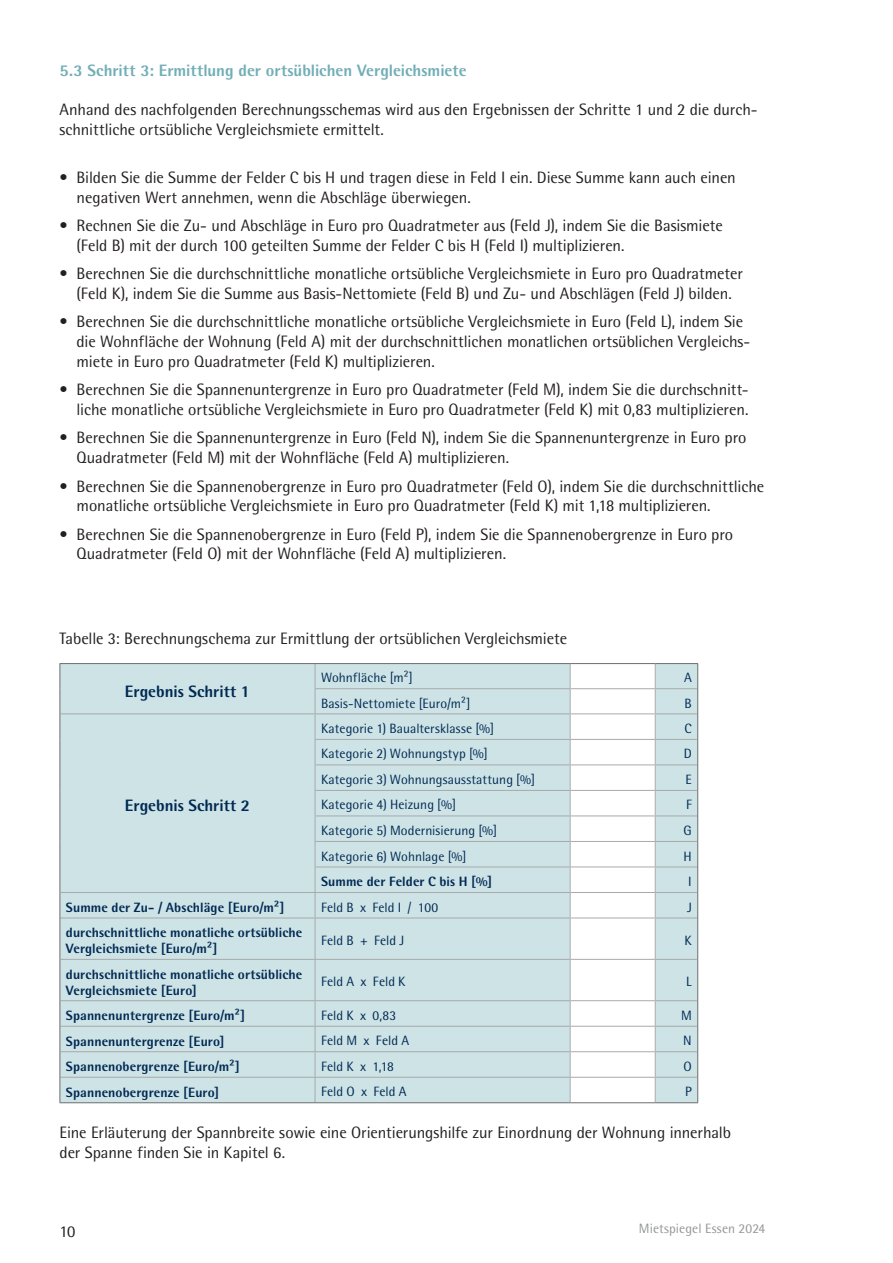
<style>
.page{position:relative;width:893px;height:1263px;background:#fff}
.page>*{position:absolute;margin:0;border:0;box-sizing:border-box;transform-origin:0 0}
.t1{font:16.5px/19.8px "Rotis Semi Sans";letter-spacing:-.005em;color:#231f20}
.t2{font:800 16.5px "Rotis Semi Sans";color:#72aeb6}
.t3{font:800 16.5px "Rotis Semi Sans";color:#002953}
.t4{font:13.5px "Rotis Semi Sans";letter-spacing:.005em;color:#002953}
.t5{font:800 13.5px/16.2px "Rotis Semi Sans";letter-spacing:.005em;color:#002953}
.t6{font:13.5px "Rotis Semi Sans";letter-spacing:.005em;color:#939598}
</style>
<div class="page">
<div style="left:61px;top:664px;width:636px;height:438px;background:#cee3e6"></div>
<hr style="left:315px;top:688px;width:255px;height:1px;background:#a8aaab">
<hr style="left:655px;top:688px;width:42px;height:1px;background:#a8aaab">
<hr style="left:60px;top:713px;width:255px;height:1px;background:#a8aaab">
<hr style="left:315px;top:713px;width:255px;height:1px;background:#a8aaab">
<hr style="left:655px;top:713px;width:42px;height:1px;background:#a8aaab">
<hr style="left:315px;top:739px;width:255px;height:1px;background:#a8aaab">
<hr style="left:655px;top:739px;width:42px;height:1px;background:#a8aaab">
<hr style="left:315px;top:764px;width:255px;height:1px;background:#a8aaab">
<hr style="left:655px;top:764px;width:42px;height:1px;background:#a8aaab">
<hr style="left:315px;top:790px;width:255px;height:1px;background:#a8aaab">
<hr style="left:655px;top:790px;width:42px;height:1px;background:#a8aaab">
<hr style="left:315px;top:815px;width:255px;height:1px;background:#a8aaab">
<hr style="left:655px;top:815px;width:42px;height:1px;background:#a8aaab">
<hr style="left:315px;top:841px;width:255px;height:1px;background:#a8aaab">
<hr style="left:655px;top:841px;width:42px;height:1px;background:#a8aaab">
<hr style="left:315px;top:866px;width:255px;height:1px;background:#a8aaab">
<hr style="left:655px;top:866px;width:42px;height:1px;background:#a8aaab">
<hr style="left:60px;top:892px;width:255px;height:1px;background:#a8aaab">
<hr style="left:315px;top:892px;width:255px;height:1px;background:#a8aaab">
<svg style="left:315px;top:664px;width:1px;height:254px"></svg>
<hr style="left:655px;top:892px;width:42px;height:1px;background:#a8aaab">
<hr style="left:60px;top:918px;width:255px;height:1px;background:#a8aaab">
<hr style="left:315px;top:918px;width:255px;height:1px;background:#a8aaab">
<hr style="left:315px;top:918px;width:1px;height:41px;background:#a8aaab">
<hr style="left:655px;top:918px;width:42px;height:1px;background:#a8aaab">
<hr style="left:60px;top:959px;width:255px;height:1px;background:#a8aaab">
<hr style="left:315px;top:959px;width:255px;height:1px;background:#a8aaab">
<hr style="left:315px;top:960px;width:1px;height:40px;background:#a8aaab">
<hr style="left:655px;top:959px;width:42px;height:1px;background:#a8aaab">
<hr style="left:60px;top:1000px;width:255px;height:1px;background:#a8aaab">
<hr style="left:315px;top:1000px;width:255px;height:1px;background:#a8aaab">
<hr style="left:655px;top:1000px;width:42px;height:1px;background:#a8aaab">
<hr style="left:60px;top:1026px;width:255px;height:1px;background:#a8aaab">
<hr style="left:315px;top:1026px;width:255px;height:1px;background:#a8aaab">
<hr style="left:655px;top:1026px;width:42px;height:1px;background:#a8aaab">
<hr style="left:60px;top:1051px;width:255px;height:1px;background:#a8aaab">
<hr style="left:315px;top:1051px;width:255px;height:1px;background:#a8aaab">
<hr style="left:655px;top:1051px;width:42px;height:1px;background:#a8aaab">
<hr style="left:60px;top:1077px;width:255px;height:1px;background:#a8aaab">
<hr style="left:315px;top:1077px;width:255px;height:1px;background:#a8aaab">
<svg style="left:315px;top:1001px;width:1px;height:101px"></svg>
<hr style="left:655px;top:1077px;width:42px;height:1px;background:#a8aaab">
<svg style="left:570px;top:664px;width:86px;height:438px"></svg>
<hr style="left:60px;top:663px;width:255px;height:1px;background:#6c6d70">
<hr style="left:315px;top:663px;width:255px;height:1px;background:#6c6d70">
<hr style="left:570px;top:663px;width:85px;height:1px;background:#6c6d70">
<hr style="left:655px;top:663px;width:43px;height:1px;background:#6c6d70">
<svg style="left:60px;top:664px;width:1px;height:254px"></svg>
<svg style="left:697px;top:664px;width:1px;height:254px"></svg>
<hr style="left:60px;top:918px;width:1px;height:41px;background:#6c6d70">
<hr style="left:697px;top:918px;width:1px;height:41px;background:#6c6d70">
<hr style="left:60px;top:959px;width:1px;height:42px;background:#6c6d70">
<hr style="left:697px;top:959px;width:1px;height:42px;background:#6c6d70">
<svg style="left:60px;top:1001px;width:1px;height:101px"></svg>
<svg style="left:697px;top:1001px;width:1px;height:101px"></svg>
<hr style="left:60px;top:1102px;width:255px;height:1px;background:#6c6d70">
<hr style="left:315px;top:1102px;width:255px;height:1px;background:#6c6d70">
<hr style="left:570px;top:1102px;width:85px;height:1px;background:#6c6d70">
<hr style="left:655px;top:1102px;width:43px;height:1px;background:#6c6d70">
<p class="t2" style="left:60px;top:60px;width:409px">5.3 Schritt 3: Ermittlung der ortsüblichen Vergleichsmiete</p>
<p class="t1" style="left:60px;top:100px;width:700px">Anhand des nachfolgenden Berechnungsschemas wird aus den Ergebnissen der Schritte 1 und 2 die durch&shy;schnittliche ortsübliche Vergleichsmiete ermittelt.</p>
<p class="t1" style="left:77px;top:168px;width:661px;text-indent:-17px">• Bilden Sie die Summe der Felder C bis H und tragen diese in Feld I ein. Diese Summe kann auch einen negativen Wert annehmen, wenn die Abschläge überwiegen.</p>
<p class="t1" style="left:77px;top:216px;width:648px;text-indent:-17px">• Rechnen Sie die Zu- und Abschläge in Euro pro Quadratmeter aus (Feld J), indem Sie die Basismiete (Feld B) mit der durch 100 geteilten Summe der Felder C bis H (Feld I) multiplizieren.</p>
<p class="t1" style="left:60px;top:264px;width:685px;text-align:center">• Berechnen Sie die durchschnittliche monatliche ortsübliche Vergleichsmiete in Euro pro Quadratmeter (Feld K), indem Sie die Summe aus Basis-Nettomiete (Feld B) und Zu- und Abschlägen (Feld J) bilden.</p>
<p class="t1" style="left:77px;top:312px;width:675px;text-indent:-17px">• Berechnen Sie die durchschnittliche monatliche ortsübliche Vergleichsmiete in Euro (Feld L), indem Sie die Wohnfläche der Wohnung (Feld A) mit der durchschnittlichen monatlichen ortsüblichen Vergleichs&shy;miete in Euro pro Quadratmeter (Feld K) multiplizieren.</p>
<p class="t1" style="left:60px;top:380px;width:691px;text-align:right">• Berechnen Sie die Spannenuntergrenze in Euro pro Quadratmeter (Feld M), indem Sie die durchschnitt&shy;liche monatliche ortsübliche Vergleichsmiete in Euro pro Quadratmeter (Feld K) mit 0,83 multiplizieren.</p>
<p class="t1" style="left:77px;top:428px;width:671px;text-indent:-17px">• Berechnen Sie die Spannenuntergrenze in Euro (Feld N), indem Sie die Spannenuntergrenze in Euro pro<br>Quadratmeter (Feld M) mit der Wohnfläche (Feld A) multiplizieren.</p>
<p class="t1" style="left:77px;top:476px;width:689px;text-indent:-17px">• Berechnen Sie die Spannenobergrenze in Euro pro Quadratmeter (Feld O), indem Sie die durchschnittliche monatliche ortsübliche Vergleichsmiete in Euro pro Quadratmeter (Feld K) mit 1,18 multiplizieren.</p>
<p class="t1" style="left:77px;top:524px;width:658px;text-indent:-17px">• Berechnen Sie die Spannenobergrenze in Euro (Feld P), indem Sie die Spannenobergrenze in Euro pro<br>Quadratmeter (Feld O) mit der Wohnfläche (Feld A) multiplizieren.</p>
<p class="t1" style="left:60px;top:628px;width:509px">Tabelle 3: Berechnungschema zur Ermittlung der ortsüblichen Vergleichsmiete</p>
<p class="t3" style="left:125px;top:681px;width:127px">Ergebnis Schritt 1</p>
<p class="t3" style="left:125px;top:795px;width:127px">Ergebnis Schritt 2</p>
<p class="t4" style="left:321px;top:670px;width:93px">Wohnfläche [m²]</p>
<p class="t4" style="left:684px;top:670px;width:9px">A</p>
<p class="t4" style="left:321px;top:695px;width:151px">Basis-Nettomiete [Euro/m²]</p>
<p class="t4" style="left:684px;top:695px;width:9px">B</p>
<p class="t4" style="left:321px;top:720px;width:175px">Kategorie 1) Baualtersklasse [%]</p>
<p class="t4" style="left:684px;top:720px;width:9px">C</p>
<p class="t4" style="left:321px;top:746px;width:168px">Kategorie 2) Wohnungstyp [%]</p>
<p class="t4" style="left:684px;top:746px;width:10px">D</p>
<p class="t4" style="left:321px;top:771px;width:215px">Kategorie 3) Wohnungsausstattung [%]</p>
<p class="t4" style="left:685px;top:771px;width:8px">E</p>
<p class="t4" style="left:321px;top:797px;width:136px">Kategorie 4) Heizung [%]</p>
<p class="t4" style="left:686px;top:797px;width:7px">F</p>
<p class="t4" style="left:321px;top:822px;width:178px">Kategorie 5) Modernisierung [%]</p>
<p class="t4" style="left:683px;top:822px;width:10px">G</p>
<p class="t4" style="left:321px;top:848px;width:147px">Kategorie 6) Wohnlage [%]</p>
<p class="t4" style="left:683px;top:848px;width:10px">H</p>
<p class="t5" style="left:321px;top:873px;width:173px">Summe der Felder C bis H [%]</p>
<p class="t4" style="left:688px;top:873px;width:5px">I</p>
<p class="t5" style="left:66px;top:899px;width:220px">Summe der Zu- / Abschläge [Euro/m²]</p>
<p class="t4" style="left:321px;top:899px;width:119px">Feld B x Feld I / 100</p>
<p class="t4" style="left:687px;top:899px;width:6px">J</p>
<p class="t5" style="left:66px;top:924px;width:238px">durchschnittliche monatliche ortsübliche<br>Vergleichsmiete [Euro/m²]</p>
<p class="t4" style="left:321px;top:932px;width:85px">Feld B + Feld J</p>
<p class="t4" style="left:684px;top:932px;width:9px">K</p>
<p class="t5" style="left:66px;top:966px;width:238px">durchschnittliche monatliche ortsübliche<br>Vergleichsmiete [Euro]</p>
<p class="t4" style="left:321px;top:974px;width:86px">Feld A x Feld K</p>
<p class="t4" style="left:686px;top:974px;width:7px">L</p>
<p class="t5" style="left:66px;top:1007px;width:181px">Spannenuntergrenze [Euro/m²]</p>
<p class="t4" style="left:321px;top:1007px;width:77px">Feld K x 0,83</p>
<p class="t4" style="left:681px;top:1007px;width:12px">M</p>
<p class="t5" style="left:66px;top:1033px;width:160px">Spannenuntergrenze [Euro]</p>
<p class="t4" style="left:321px;top:1033px;width:89px">Feld M x Feld A</p>
<p class="t4" style="left:683px;top:1033px;width:10px">N</p>
<p class="t5" style="left:66px;top:1058px;width:175px">Spannenobergrenze [Euro/m²]</p>
<p class="t4" style="left:321px;top:1058px;width:74px">Feld K x 1,18</p>
<p class="t4" style="left:684px;top:1058px;width:10px">O</p>
<p class="t5" style="left:66px;top:1084px;width:155px">Spannenobergrenze [Euro]</p>
<p class="t4" style="left:321px;top:1084px;width:87px">Feld O x Feld A</p>
<p class="t4" style="left:685px;top:1084px;width:8px">P</p>
<p class="t1" style="left:60px;top:1122px;width:673px">Eine Erläuterung der Spannbreite sowie eine Orientierungshilfe zur Einordnung der Wohnung innerhalb der Spanne finden Sie in Kapitel 6.</p>
<p class="t1" style="left:60px;top:1222px;width:17px">10</p>
<p class="t6" style="left:639px;top:1220px;width:128px">Mietspiegel Essen 2024</p>
</div>
